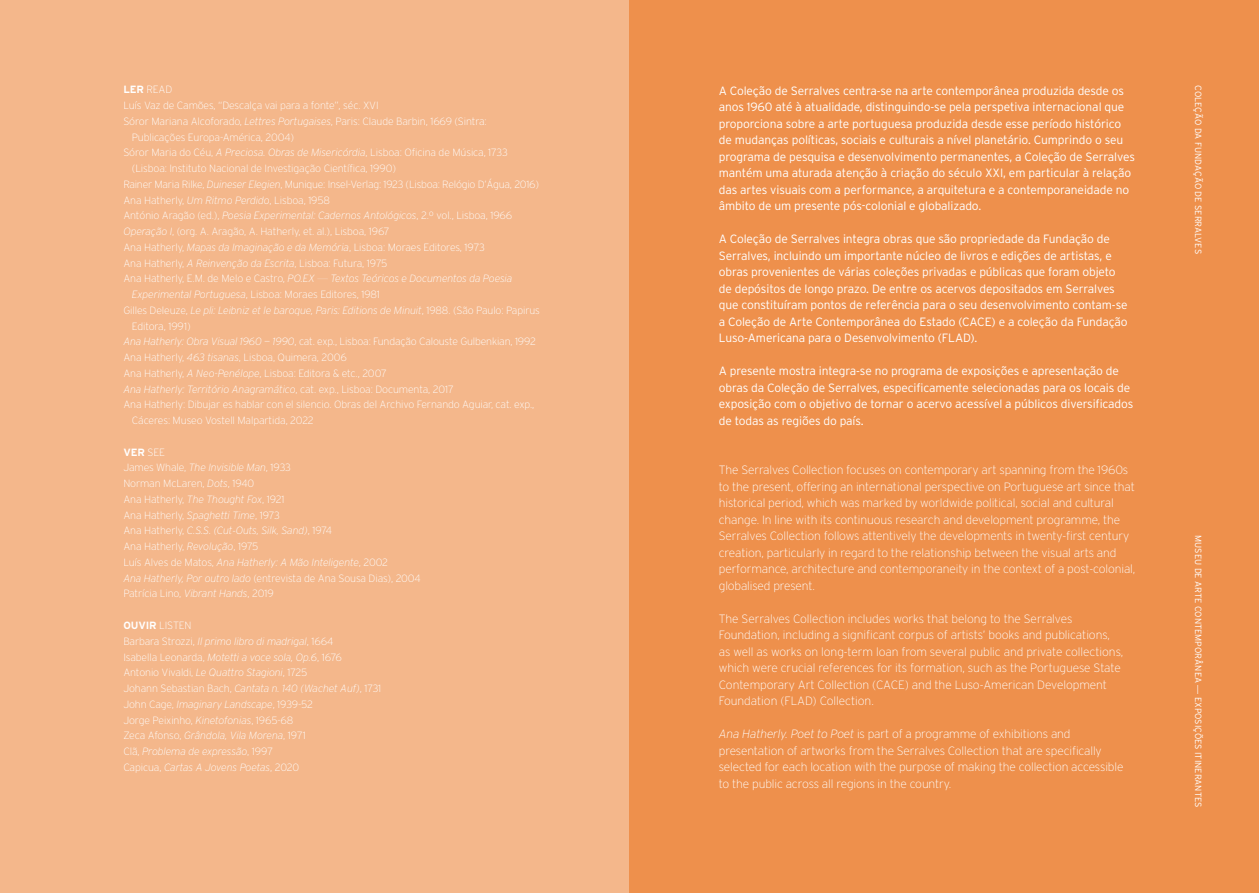
<style>
.page{position:relative;width:1259px;height:893px;background:#fff}
.page>*{position:absolute;margin:0;border:0;box-sizing:border-box;transform-origin:0 0}
.t1{font:300 12px/16.5px "Interstate";letter-spacing:-.01em;color:#fff}
.t2{font:200 12px/16.5px "Interstate";letter-spacing:-.01em;color:#fff}
.t3{font:200 10.5px/15.8px "Interstate";letter-spacing:-.01em;color:#fff}
.t4{font:italic 200 10.5px "Interstate";letter-spacing:-.01em;color:#fff}
.t5{font:300 9px "Interstate";color:#fff}
.s1{font-weight:700}
.s2{font-style:italic}
.s3{font-style:normal}
.s4{font-family:"Aktiv Grotesk Hair";font-weight:400;font-style:normal}
.s5{font-family:"Aktiv Grotesk"}
</style>
<div class="page">
<div style="left:0;top:0;width:629px;height:893px;background:#f4b78b"></div>
<div style="left:629px;top:0;width:630px;height:893px;background:#ee904c"></div>
<p class="t3" style="left:123px;top:82px;width:51px"><span class="s1">LER</span> READ</p>
<p class="t3" style="left:123px;top:98px;width:257px">Luís Vaz de Camões, “Descalça vai para a fonte”, séc. XVI</p>
<p class="t3" style="left:123px;top:113px;width:365px">Sóror Mariana Alcoforado, <span class="s2">Lettres Portugaises</span>, Paris: Claude Barbin, 1669 (Sintra:</p>
<p class="t3" style="left:132px;top:129px;width:164px">Publicações Europa-América, 2004)</p>
<p class="t3" style="left:123px;top:145px;width:386px">Sóror Maria do Céu, <span class="s2">A Preciosa. Obras de Misericórdia</span>, Lisboa: Oficina de Música, 1733</p>
<p class="t3" style="left:132px;top:161px;width:266px">(Lisboa: Instituto Nacional de Investigação Científica, 1990)</p>
<p class="t3" style="left:123px;top:176px;width:417px">Rainer Maria Rilke, <span class="s2">Duineser Elegien</span>, Munique: Insel-Verlag: 1923 (Lisboa: Relógio D’Água, 2016)</p>
<p class="t3" style="left:123px;top:192px;width:208px">Ana Hatherly, <span class="s2">Um Ritmo Perdido</span>, Lisboa, 1958</p>
<p class="t3" style="left:123px;top:208px;width:390px">António Aragão (ed.), <span class="s2">Poesia Experimental: Cadernos Antológicos</span>, 2.º vol., Lisboa, 1966</p>
<p class="t3" style="left:123px;top:224px;width:268px"><span class="s2">Operação I</span>, (org. A. Aragão, A. Hatherly, et. al.), Lisboa, 1967</p>
<p class="t3" style="left:123px;top:239px;width:363px">Ana Hatherly, <span class="s2">Mapas da Imaginação e da Memória</span>, Lisboa: Moraes Editores, 1973</p>
<p class="t3" style="left:123px;top:255px;width:265px">Ana Hatherly, <span class="s2">A Reinvenção da Escrita</span>, Lisboa: Futura, 1975</p>
<p class="t4" style="left:123px;top:273px;width:390px"><span class="s3">Ana Hatherly, E.M. de Melo e Castro,</span> PO.EX <span class="s4">—</span> Textos Teóricos e Documentos da Poesia</p>
<p class="t3" style="left:132px;top:287px;width:250px"><span class="s2">Experimental Portuguesa</span>, Lisboa: Moraes Editores, 1981</p>
<p class="t4" style="left:123px;top:305px;width:418px"><span class="s3">Gilles Deleuze,</span> Le pli: Leibniz et le baroque, Paris: Editions de Minuit<span class="s3">, 1988. (São Paulo: Papirus</span></p>
<p class="t3" style="left:132px;top:318px;width:60px">Editora, 1991)</p>
<p class="t3" style="left:123px;top:334px;width:414px"><span class="s2">Ana Hatherly: Obra Visual 1960 — 1990</span>, cat. exp., Lisboa: Fundação Calouste Gulbenkian, 1992</p>
<p class="t3" style="left:123px;top:350px;width:225px">Ana Hatherly, <span class="s2">463 tisanas</span>, Lisboa, Quimera, 2006</p>
<p class="t3" style="left:123px;top:365px;width:265px">Ana Hatherly, <span class="s2">A Neo-Penélope</span>, Lisboa: Editora &amp; etc., 2007</p>
<p class="t4" style="left:123px;top:383px;width:332px">Ana Hatherly: Território Anagramático<span class="s3">, cat. exp., Lisboa: Documenta, 2017</span></p>
<p class="t3" style="left:123px;top:397px;width:412px">Ana Hatherly: Dibujar es hablar con el silencio. Obras del Archivo Fernando Aguiar, cat. exp.,</p>
<p class="t3" style="left:132px;top:413px;width:183px">Cáceres: Museo Vostell Malpartida, 2022</p>
<p class="t3" style="left:123px;top:444px;width:299px"><span class="s1">VER</span> SEE<br>James Whale, <span class="s2">The Invisible Man</span>, 1933<br>Norman McLaren, <span class="s2">Dots</span>, 1940<br>Ana Hatherly, <span class="s2">The Thought Fox</span>, 1921<br>Ana Hatherly, <span class="s2">Spaghetti Time</span>, 1973<br>Ana Hatherly, <span class="s2">C.S.S. (Cut-Outs, Silk, Sand)</span>, 1974<br>Ana Hatherly, <span class="s2">Revolução</span>, 1975<br>Luís Alves de Matos, <span class="s2">Ana Hatherly: A Mão Inteligente</span>, 2002<br><span class="s2">Ana Hatherly, Por outro lado</span> (entrevista de Ana Sousa Dias), 2004<br>Patrícia Lino, <span class="s2">Vibrant Hands</span>, 2019</p>
<p class="t3" style="left:123px;top:617px;width:259px"><span class="s1">OUVIR</span> LISTEN<br>Barbara Strozzi, <span class="s2">Il primo libro di madrigal</span>, 1664<br>Isabella Leonarda, <span class="s2">Motetti a voce sola, Op.6</span>, 1676<br>Antonio Vivaldi, <span class="s2">Le Quattro Stagioni</span>, 1725<br>Johann Sebastian Bach, <span class="s2">Cantata n. 140 (Wachet Auf)</span>, 1731<br>John Cage, <span class="s2">Imaginary Landscape</span>, 1939-52<br>Jorge Peixinho, <span class="s2">Kinetofonias</span>, 1965-68<br>Zeca Afonso, <span class="s2">Grândola, Vila Morena</span>, 1971<br>Clã, <span class="s2">Problema de expressão</span>, 1997<br>Capicua, <span class="s2">Cartas A Jovens Poetas</span>, 2020</p>
<p class="t1" style="left:719px;top:82px;width:417px">A Coleção de Serralves centra-se na arte contemporânea produzida desde os anos 1960 até à atualidade, distinguindo-se pela perspetiva internacional que proporciona sobre a arte portuguesa produzida desde esse período histórico de mudanças políticas, sociais e culturais a nível planetário. Cumprindo o seu programa de pesquisa e desenvolvimento permanentes, a Coleção de Serralves mantém uma aturada atenção à criação do século XXI, em particular à relação das artes visuais com a performance, a arquitetura e a contemporaneidade no âmbito de um presente pós-colonial e globalizado.</p>
<p class="t1" style="left:719px;top:231px;width:410px">A Coleção de Serralves integra obras que são propriedade da Fundação de Serralves, incluindo um importante núcleo de livros e edições de artistas, e obras provenientes de várias coleções privadas e públicas que foram objeto de depósitos de longo prazo. De entre os acervos depositados em Serralves que constituíram pontos de referência para o seu desenvolvimento contam-se a Coleção de Arte Contemporânea do Estado (CACE) e a coleção da Fundação Luso-Americana para o Desenvolvimento (FLAD).</p>
<p class="t1" style="left:719px;top:363px;width:416px">A presente mostra integra-se no programa de exposições e apresentação de obras da Coleção de Serralves, especificamente selecionadas para os locais de exposição com o objetivo de tornar o acervo acessível a públicos diversificados de todas as regiões do país.</p>
<p class="t2" style="left:719px;top:462px;width:418px">The Serralves Collection focuses on contemporary art spanning from the 1960s to the present, offering an international perspective on Portuguese art since that historical period, which was marked by worldwide political, social and cultural change. In line with its continuous research and development programme, the Serralves Collection follows attentively the developments in twenty-first century creation, particularly in regard to the relationship between the visual arts and performance, architecture and contemporaneity in the context of a post-colonial, globalised present.</p>
<p class="t2" style="left:719px;top:610px;width:406px">The Serralves Collection includes works that belong to the Serralves Foundation, including a significant corpus of artists’ books and publications, as well as works on long-term loan from several public and private collections, which were crucial references for its formation, such as the Portuguese State Contemporary Art Collection (CACE) and the Luso-American Development Foundation (FLAD) Collection.</p>
<p class="t2" style="left:719px;top:726px;width:406px"><span class="s2">Ana Hatherly. Poet to Poet</span> is part of a programme of exhibitions and presentation of artworks from the Serralves Collection that are specifically selected for each location with the purpose of making the collection accessible to the public across all regions in the country.</p>
<p class="t5" style="left:1203px;top:85px;width:170px;rotate:90deg">COLEÇÃO DA FUNDAÇÃO DE SERRALVES</p>
<p class="t5" style="left:1203px;top:535px;width:274px;rotate:90deg">MUSEU DE ARTE CONTEMPORÂNEA <span class="s5">—</span> EXPOSIÇÕES ITINERANTES</p>
</div>
